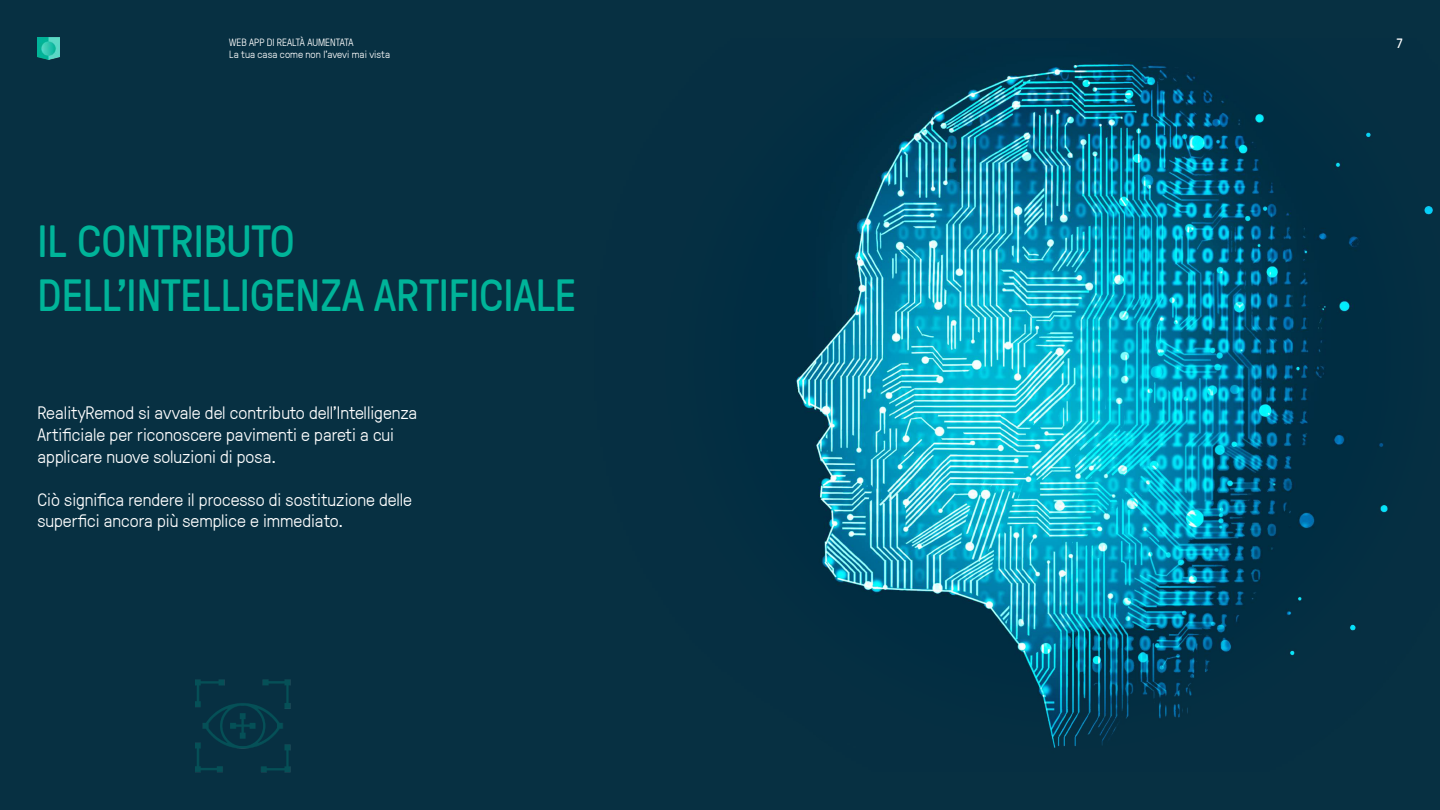
<style>
.page{position:relative;width:1440px;height:810px;background:#073042}
.page>*{position:absolute;margin:0;border:0;box-sizing:border-box;transform-origin:0 0}
.t1{font:45px/54px "GT Pressura";color:#00b499}
.t2{font:300 18px/21.6px "GT Pressura";color:#fff}
.t3{font:13.5px "GT Pressura";color:#fff}
.t4{font:300 10.5px "GT Pressura";color:#fff}
</style>
<div class="page">
<img style="left:795px;top:62px;width:638px;height:686px">
<img style="left:38px;top:38px;width:22px;height:22px">
<img style="left:195px;top:679px;width:96px;height:94px">
<p class="t4" style="left:229px;top:35px;width:126px">WEB APP DI REALTÀ AUMENTATA</p>
<p class="t3" style="left:1397px;top:34px;width:7px">7</p>
<p class="t4" style="left:229px;top:47px;width:162px">La tua casa come non l’avevi mai vista</p>
<h1 class="t1" style="left:38px;top:212px;width:540px">IL CONTRIBUTO<br>DELL’INTELLIGENZA ARTIFICIALE</h1>
<p class="t2" style="left:38px;top:401px;width:381px">RealityRemod si avvale del contributo dell’Intelligenza<br>Artificiale per riconoscere pavimenti e pareti a cui applicare nuove soluzioni di posa.</p>
<p class="t2" style="left:38px;top:488px;width:376px">Ciò significa rendere il processo di sostituzione delle superfici ancora più semplice e immediato.</p>
</div>
